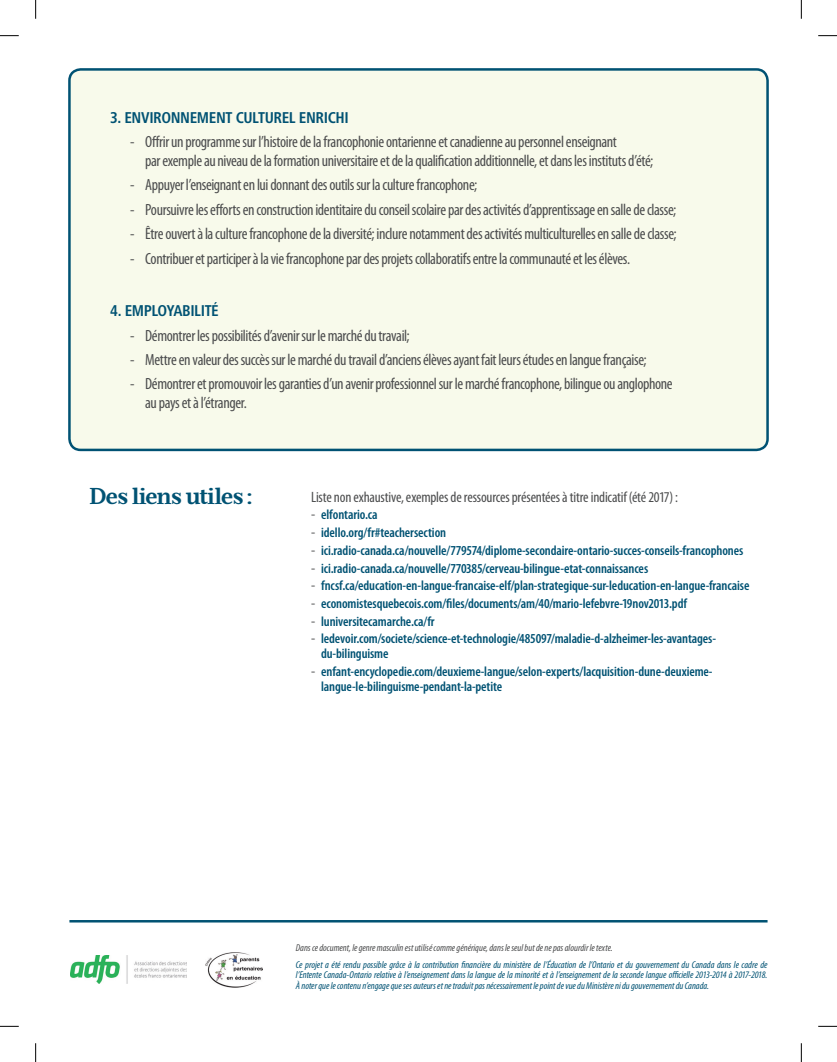
<style>
.page{position:relative;width:837px;height:1062px;background:#fff}
.page>*{position:absolute;margin:0;border:0;box-sizing:border-box;transform-origin:0 0}
.t1{font:700 22.5px "Serif 6 Beta";letter-spacing:-.03em;color:#005273}
.t2{font:condensed 16.25px/18.8px "Myriad Pro";letter-spacing:-.025em;color:#4b4c4d}
.t3{font:700 condensed 16.25px "Frutiger Next LTW1 G";letter-spacing:-.025em;color:#005273}
.t4{font:condensed 15px "Myriad Pro";letter-spacing:-.015em;color:#4b4c4d}
.t5{font:600 condensed 13.75px/15px "Myriad Pro";letter-spacing:-.01em;color:#005273}
.t6{font:italic condensed 10px/10.6px "Myriad Pro";color:#005273;text-align:justify}
.t7{font:italic condensed 10px "Myriad Pro";color:#4b4c4d}
.s1{font-weight:400;font-size:15px;color:#4b4c4d}
</style>
<div class="page">
<div style="left:69px;top:69px;width:698px;height:381px;background:#f8faeb;border-radius:11px"></div>
<div style="left:68px;top:68px;width:700px;height:383px;border:2px solid #005273;border-radius:11px"></div>
<img style="left:70px;top:955px;width:116px;height:28px">
<img style="left:206px;top:952px;width:56px;height:35px">
<hr style="left:69px;top:919px;width:698px;height:3px;background:#005273">
<svg style="left:0;top:35px;width:19px;height:1px"></svg>
<svg style="left:818px;top:35px;width:18px;height:1px"></svg>
<svg style="left:0;top:1025px;width:19px;height:1px"></svg>
<svg style="left:818px;top:1025px;width:18px;height:1px"></svg>
<svg style="left:35px;top:0;width:1px;height:19px"></svg>
<svg style="left:35px;top:1043px;width:1px;height:18px"></svg>
<svg style="left:800px;top:0;width:1px;height:19px"></svg>
<svg style="left:800px;top:1043px;width:1px;height:18px"></svg>
<p class="t3" style="left:110px;top:108px;width:240px">3. ENVIRONNEMENT CULTUREL ENRICHI</p>
<p class="t2" style="left:145px;top:132px;width:509px;text-indent:-15px">- Offrir un programme sur l’histoire de la francophonie ontarienne et canadienne au personnel enseignant<br>par exemple au niveau de la formation universitaire et de la qualification additionnelle, et dans les instituts d’été;</p>
<p class="t2" style="left:130px;top:175px;width:348px">- Appuyer l’enseignant en lui donnant des outils sur la culture francophone;</p>
<p class="t2" style="left:130px;top:200px;width:547px">- Poursuivre les efforts en construction identitaire du conseil scolaire par des activités d’apprentissage en salle de classe;</p>
<p class="t2" style="left:130px;top:224px;width:548px">- Être ouvert à la culture francophone de la diversité; inclure notamment des activités multiculturelles en salle de classe;</p>
<p class="t2" style="left:130px;top:248px;width:501px">- Contribuer et participer à la vie francophone par des projets collaboratifs entre la communauté et les élèves.</p>
<p class="t3" style="left:110px;top:301px;width:110px">4. EMPLOYABILITÉ</p>
<p class="t2" style="left:130px;top:325px;width:281px">- Démontrer les possibilités d’avenir sur le marché du travail;</p>
<p class="t2" style="left:130px;top:350px;width:518px">- Mettre en valeur des succès sur le marché du travail d’anciens élèves ayant fait leurs études en langue française;</p>
<p class="t2" style="left:145px;top:374px;width:529px;text-indent:-15px">- Démontrer et promouvoir les garanties d’un avenir professionnel sur le marché francophone, bilingue ou anglophone au pays et à l’étranger.</p>
<p class="t1" style="left:89px;top:482px;width:165px">Des liens utiles :</p>
<p class="t4" style="left:311px;top:487px;width:368px">Liste non exhaustive, exemples de ressources présentées à titre indicatif (été 2017) :</p>
<p class="t5" style="left:311px;top:507px;width:68px"><span class="s1">-</span> elfontario.ca</p>
<p class="t5" style="left:311px;top:525px;width:136px"><span class="s1">-</span> idello.org/fr#teachersection</p>
<p class="t5" style="left:311px;top:543px;width:433px"><span class="s1">-</span> ici.radio-canada.ca/nouvelle/779574/diplome-secondaire-ontario-succes-conseils-francophones</p>
<p class="t5" style="left:311px;top:560px;width:338px"><span class="s1">-</span> ici.radio-canada.ca/nouvelle/770385/cerveau-bilingue-etat-connaissances</p>
<p class="t5" style="left:311px;top:578px;width:439px"><span class="s1">-</span> fncsf.ca/education-en-langue-francaise-elf/plan-strategique-sur-leducation-en-langue-francaise</p>
<p class="t5" style="left:311px;top:596px;width:377px"><span class="s1">-</span> economistesquebecois.com/files/documents/am/40/mario-lefebvre-19nov2013.pdf</p>
<p class="t5" style="left:311px;top:613px;width:125px"><span class="s1">-</span> luniversitecamarche.ca/fr</p>
<p class="t5" style="left:321px;top:631px;width:396px;text-indent:-10px"><span class="s1">-</span> ledevoir.com/societe/science-et-technologie/485097/maladie-d-alzheimer-les-avantages&shy;du-bilinguisme</p>
<p class="t5" style="left:321px;top:664px;width:393px;text-indent:-10px"><span class="s1">-</span> enfant-encyclopedie.com/deuxieme-langue/selon-experts/lacquisition-dune-deuxieme&shy;langue-le-bilinguisme-pendant-la-petite</p>
<p class="t7" style="left:296px;top:941px;width:318px">Dans ce document, le genre masculin est utilisé comme générique, dans le seul but de ne pas alourdir le texte.</p>
<p class="t6" style="left:296px;top:958px;width:473px">Ce projet a été rendu possible grâce à la contribution financière du ministère de l’Éducation de l’Ontario et du gouvernement du Canada dans le cadre de l’Entente Canada-Ontario relative à l’enseignement dans la langue de la minorité et à l’enseignement de la seconde langue officielle 2013-2014 à 2017-2018.<br>À noter que le contenu n’engage que ses auteurs et ne traduit pas nécessairement le point de vue du Ministère ni du gouvernement du Canada.</p>
</div>
